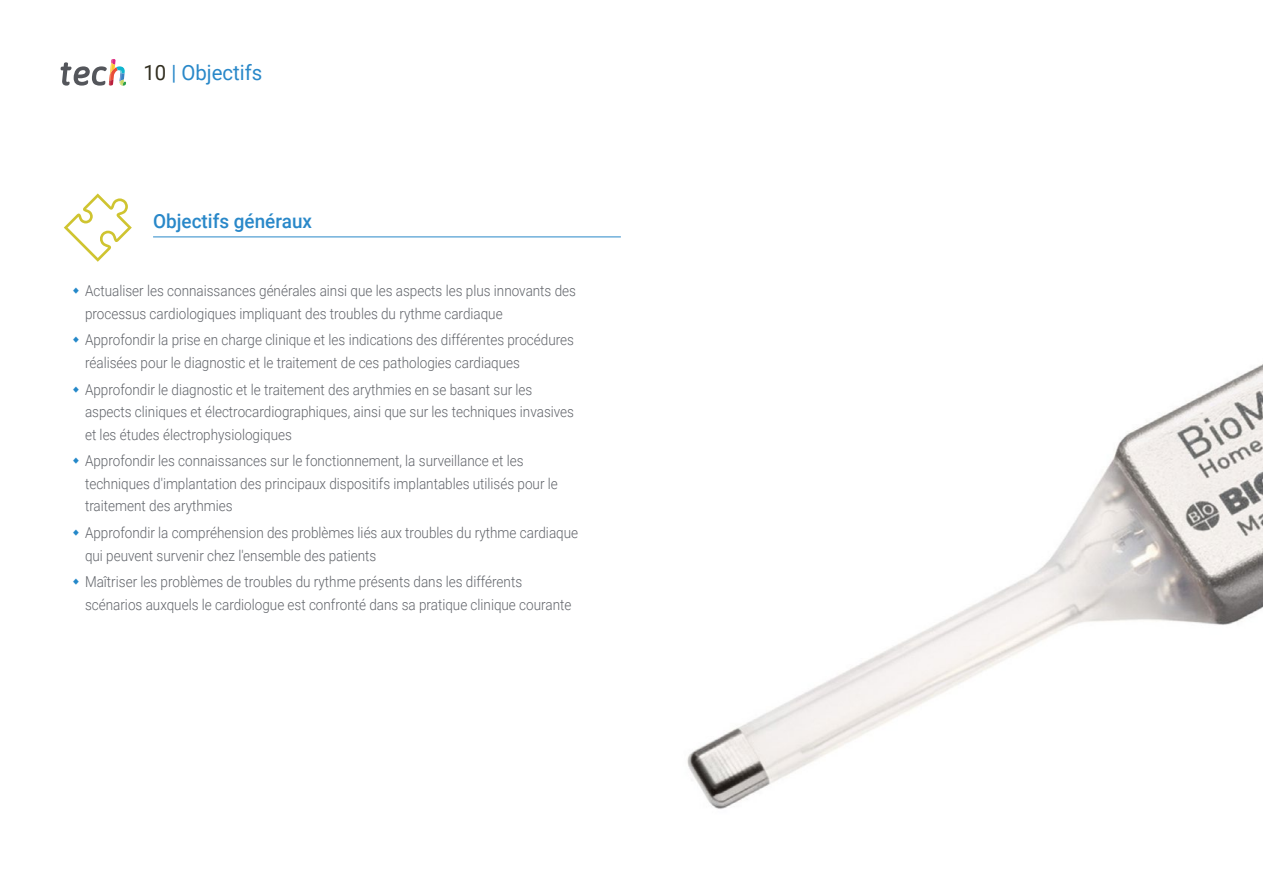
<style>
.page{position:relative;width:1263px;height:893px;background:#fff}
.page>*{position:absolute;margin:0;border:0;box-sizing:border-box;transform-origin:0 0}
.t1{font:21px "Roboto";color:#2988c9}
.t2{font:500 19.5px "Roboto";color:#2988c9}
.t3{font:300 15px/22.5px "Roboto";color:#61646a;scale:.9 1}
.s1{color:#312e20}
</style>
<div class="page">
<hr style="left:153px;top:237px;width:468px;height:1px;background:#2988c9">
<svg style="left:64px;top:193px;width:68px;height:69px"></svg>
<svg style="left:61px;top:59px;width:65px;height:27px"></svg>
<img style="left:687px;top:364px;width:576px;height:445px">
<h1 class="t1" style="left:144px;top:57px;width:120px"><span class="s1">10</span> | Objectifs</h1>
<h2 class="t2" style="left:153px;top:208px;width:160px">Objectifs généraux</h2>
<p class="t3" style="left:85px;top:279px;width:547px">Actualiser les connaissances générales ainsi que les aspects les plus innovants des processus cardiologiques impliquant des troubles du rythme cardiaque</p>
<p class="t3" style="left:85px;top:328px;width:545px">Approfondir la prise en charge clinique et les indications des différentes procédures réalisées pour le diagnostic et le traitement de ces pathologies cardiaques</p>
<p class="t3" style="left:85px;top:377px;width:545px">Approfondir le diagnostic et le traitement des arythmies en se basant sur les aspects cliniques et électrocardiographiques, ainsi que sur les techniques invasives et les études électrophysiologiques</p>
<p class="t3" style="left:85px;top:449px;width:527px">Approfondir les connaissances sur le fonctionnement, la surveillance et les techniques d'implantation des principaux dispositifs implantables utilisés pour le traitement des arythmies</p>
<p class="t3" style="left:85px;top:521px;width:549px">Approfondir la compréhension des problèmes liés aux troubles du rythme cardiaque qui peuvent survenir chez l'ensemble des patients</p>
<p class="t3" style="left:85px;top:570px;width:542px">Maîtriser les problèmes de troubles du rythme présents dans les différents scénarios auxquels le cardiologue est confronté dans sa pratique clinique courante</p>
</div>
